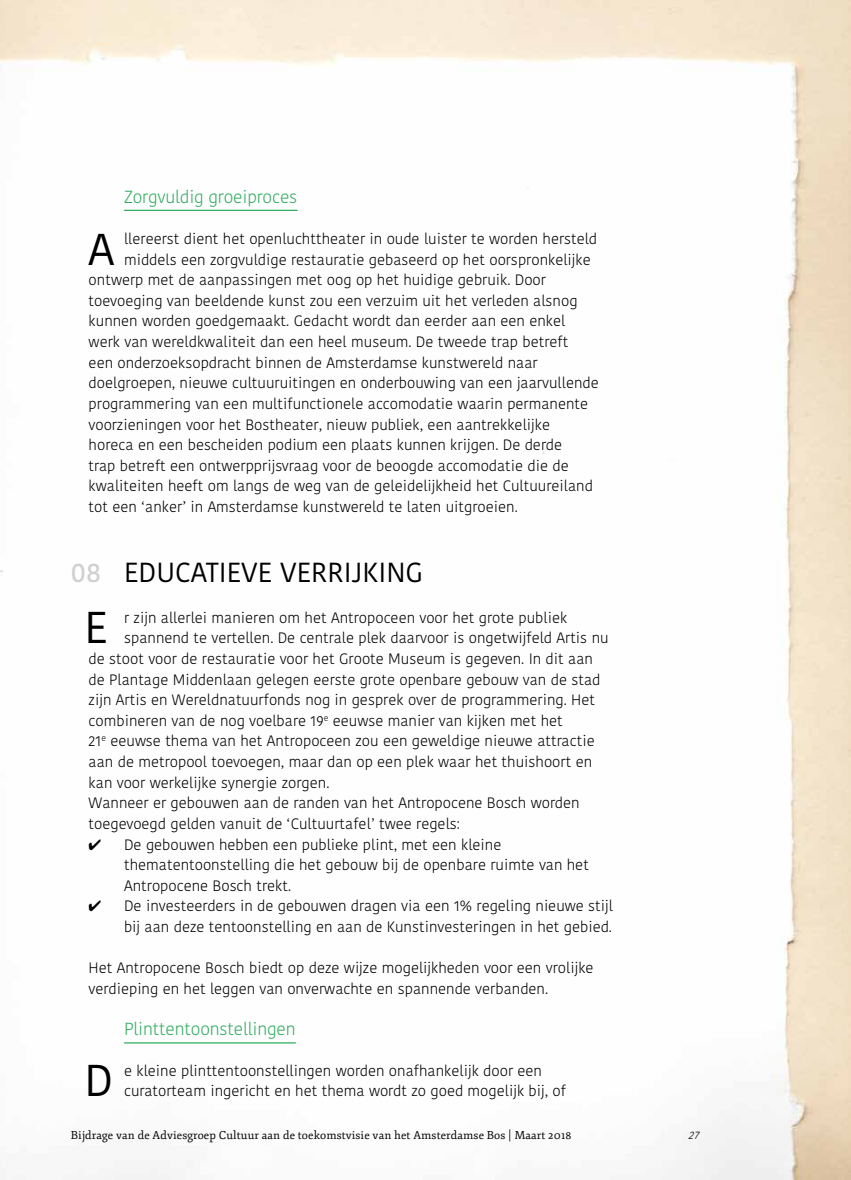
<style>
.page{position:relative;width:851px;height:1180px;background:#fff}
.page>*{position:absolute;margin:0;border:0;box-sizing:border-box;transform-origin:0 0}
.t1{font:44.38px "Kohinoor Devanagari";color:#000}
.t2{font:27.5px "Kohinoor Devanagari";color:#000}
.t3{font:300 17.5px "Kohinoor Devanagari";letter-spacing:-.01em;color:#31ac60}
.t4{font:300 15px/20.6px "Kohinoor Devanagari";color:#000}
.t5{font:11.25px "Fjord One";letter-spacing:.01em;color:#000}
.t6{font:italic 300 11.25px "Kohinoor Devanagari";color:#000}
.s1{font-weight:600;color:#d0d0d0}
</style>
<div class="page">
<img style="left:0;top:0;width:850px;height:1180px">
<hr style="left:124px;top:210px;width:173px;height:1px;background:#31ac60">
<hr style="left:124px;top:1042px;width:172px;height:1px;background:#31ac60">
<p class="t3" style="left:124px;top:186px;width:175px">Zorgvuldig groeiproces</p>
<h1 class="t1" style="left:88px;top:223px;width:28px">A</h1>
<p class="t4" style="left:124px;top:228px;width:474px">llereerst dient het openluchttheater in oude luister te worden hersteld</p>
<p class="t4" style="left:124px;top:249px;width:468px">middels een zorgvuldige restauratie gebaseerd op het oorspronkelijke</p>
<p class="t4" style="left:89px;top:270px;width:459px">ontwerp met de aanpassingen met oog op het huidige gebruik. Door</p>
<p class="t4" style="left:89px;top:290px;width:490px">toevoeging van beeldende kunst zou een verzuim uit het verleden alsnog</p>
<p class="t4" style="left:89px;top:311px;width:478px">kunnen worden goedgemaakt. Gedacht wordt dan eerder aan een enkel</p>
<p class="t4" style="left:89px;top:332px;width:481px">werk van wereldkwaliteit dan een heel museum. De tweede trap betreft</p>
<p class="t4" style="left:89px;top:352px;width:450px">een onderzoeksopdracht binnen de Amsterdamse kunstwereld naar</p>
<p class="t4" style="left:89px;top:373px;width:511px">doelgroepen, nieuwe cultuuruitingen en onderbouwing van een jaarvullende</p>
<p class="t4" style="left:89px;top:393px;width:501px">programmering van een multifunctionele accomodatie waarin permanente</p>
<p class="t4" style="left:89px;top:414px;width:463px">voorzieningen voor het Bostheater, nieuw publiek, een aantrekkelijke</p>
<p class="t4" style="left:89px;top:435px;width:475px">horeca en een bescheiden podium een plaats kunnen krijgen. De derde</p>
<p class="t4" style="left:89px;top:455px;width:481px">trap betreft een ontwerpprijsvraag voor de beoogde accomodatie die de</p>
<p class="t4" style="left:89px;top:476px;width:505px">kwaliteiten heeft om langs de weg van de geleidelijkheid het Cultuureiland</p>
<p class="t4" style="left:89px;top:497px;width:430px">tot een ‘anker’ in Amsterdamse kunstwereld te laten uitgroeien.</p>
<h2 class="t2" style="left:71px;top:556px;width:353px"><span class="s1">08</span> EDUCATIEVE VERRIJKING</h2>
<h1 class="t1" style="left:84px;top:602px;width:25px">E</h1>
<p class="t4" style="left:124px;top:607px;width:444px">r zijn allerlei manieren om het Antropoceen voor het grote publiek</p>
<p class="t4" style="left:124px;top:628px;width:486px">spannend te vertellen. De centrale plek daarvoor is ongetwijfeld Artis nu</p>
<p class="t4" style="left:89px;top:648px;width:505px">de stoot voor de restauratie voor het Groote Museum is gegeven. In dit aan</p>
<p class="t4" style="left:89px;top:669px;width:513px">de Plantage Middenlaan gelegen eerste grote openbare gebouw van de stad</p>
<p class="t4" style="left:89px;top:690px;width:508px">zijn Artis en Wereldnatuurfonds nog in gesprek over de programmering. Het</p>
<p class="t4" style="left:89px;top:710px;width:475px">combineren van de nog voelbare 19<sup>e</sup> eeuwse manier van kijken met het</p>
<p class="t4" style="left:89px;top:731px;width:507px">21<sup>e</sup> eeuwse thema van het Antropoceen zou een geweldige nieuwe attractie</p>
<p class="t4" style="left:89px;top:752px;width:505px">aan de metropool toevoegen, maar dan op een plek waar het thuishoort en</p>
<p class="t4" style="left:89px;top:772px;width:242px">kan voor werkelijke synergie zorgen.</p>
<p class="t4" style="left:89px;top:793px;width:492px">Wanneer er gebouwen aan de randen van het Antropocene Bosch worden</p>
<p class="t4" style="left:89px;top:813px;width:373px">toegevoegd gelden vanuit de ‘Cultuurtafel’ twee regels:</p>
<p class="t4" style="left:124px;top:834px;width:466px;text-indent:-35px">✔ De gebouwen hebben een publieke plint, met een kleine thematentoonstelling die het gebouw bij de openbare ruimte van het<br>Antropocene Bosch trekt.</p>
<p class="t4" style="left:89px;top:896px;width:526px;text-align:right">✔ De investeerders in de gebouwen dragen via een 1% regeling nieuwe stijl bij aan deze tentoonstelling en aan de Kunstinvesteringen in het gebied.</p>
<p class="t4" style="left:89px;top:958px;width:506px">Het Antropocene Bosch biedt op deze wijze mogelijkheden voor een vrolijke verdieping en het leggen van onverwachte en spannende verbanden.</p>
<p class="t3" style="left:124px;top:1019px;width:173px">Plinttentoonstellingen</p>
<h1 class="t1" style="left:84px;top:1055px;width:30px">D</h1>
<p class="t4" style="left:124px;top:1060px;width:443px">e kleine plinttentoonstellingen worden onafhankelijk door een curatorteam ingericht en het thema wordt zo goed mogelijk bij, of</p>
<p class="t5" style="left:71px;top:1128px;width:502px">Bijdrage van de Adviesgroep Cultuur aan de toekomstvisie van het Amsterdamse Bos | Maart 2018</p>
<p class="t6" style="left:688px;top:1128px;width:16px">27</p>
</div>
